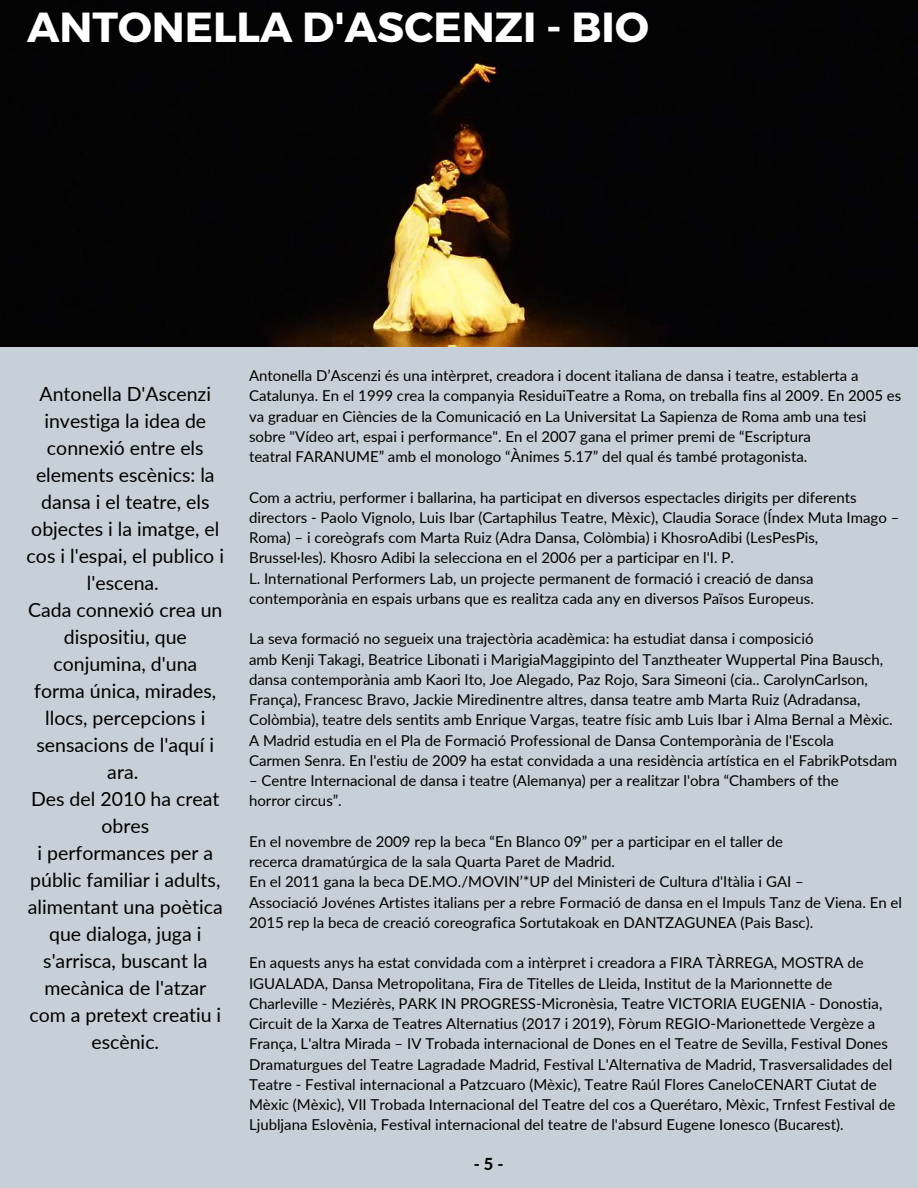
<style>
.page{position:relative;width:918px;height:1188px;background:#fff}
.page>*{position:absolute;margin:0;border:0;box-sizing:border-box;transform-origin:0 0}
.t1{font:700 42px "Montserrat";color:#fff}
.t2{font:19.5px/27px "Lato";color:#000;text-align:center}
.t3{font:800 16.5px "Lato";color:#000}
.t4{font:15px/20.2px "Lato";color:#000}
</style>
<div class="page">
<div style="left:0;top:346px;width:918px;height:842px;background:#c7d0d8"></div>
<img style="left:0;top:0;width:918px;height:346px">
<h1 class="t1" style="left:27px;top:-1px;width:623px">ANTONELLA D'ASCENZI - BIO</h1>
<p class="t2" style="left:27px;top:380px;width:199px">Antonella D'Ascenzi investiga la idea de connexió entre els elements escènics: la dansa i el teatre, els objectes i la imatge, el cos i l'espai, el publico i l'escena.<br>Cada connexió crea un dispositiu, que conjumina, d'una forma única, mirades, llocs, percepcions i sensacions de l'aquí i ara.<br>Des del 2010 ha creat obres<br>i performances per a públic familiar i adults, alimentant una poètica que dialoga, juga i s'arrisca, buscant la mecànica de l'atzar com a pretext creatiu i escènic.</p>
<p class="t4" style="left:249px;top:365px;width:654px">Antonella D’Ascenzi és una intèrpret, creadora i docent italiana de dansa i teatre, establerta a Catalunya. En el 1999 crea la companyia ResiduiTeatre a Roma, on treballa fins al 2009. En 2005 es va graduar en Ciències de la Comunicació en La Universitat La Sapienza de Roma amb una tesi sobre "Vídeo art, espai i performance". En el 2007 gana el primer premi de “Escriptura<br>teatral FARANUME” amb el monologo “Ànimes 5.17” del qual és també protagonista.</p>
<p class="t4" style="left:249px;top:487px;width:652px">Com a actriu, performer i ballarina, ha participat en diversos espectacles dirigits per diferents directors - Paolo Vignolo, Luis Ibar (Cartaphilus Teatre, Mèxic), Claudia Sorace (Índex Muta Imago – Roma) – i coreògrafs com Marta Ruiz (Adra Dansa, Colòmbia) i KhosroAdibi (LesPesPis,<br>Brussel·les). Khosro Adibi la selecciona en el 2006 per a participar en l'I. P.<br>L. International Performers Lab, un projecte permanent de formació i creació de dansa contemporània en espais urbans que es realitza cada any en diversos Països Europeus.</p>
<p class="t4" style="left:249px;top:629px;width:650px">La seva formació no segueix una trajectòria acadèmica: ha estudiat dansa i composició<br>amb Kenji Takagi, Beatrice Libonati i MarigiaMaggipinto del Tanztheater Wuppertal Pina Bausch, dansa contemporània amb Kaori Ito, Joe Alegado, Paz Rojo, Sara Simeoni (cia.. CarolynCarlson, França), Francesc Bravo, Jackie Miredinentre altres, dansa teatre amb Marta Ruiz (Adradansa, Colòmbia), teatre dels sentits amb Enrique Vargas, teatre físic amb Luis Ibar i Alma Bernal a Mèxic.<br>A Madrid estudia en el Pla de Formació Professional de Dansa Contemporània de l'Escola<br>Carmen Senra. En l'estiu de 2009 ha estat convidada a una residència artística en el FabrikPotsdam</p>
<p class="t4" style="left:249px;top:770px;width:591px">– Centre Internacional de dansa i teatre (Alemanya) per a realitzar l'obra “Chambers of the horror circus”.</p>
<p class="t4" style="left:249px;top:831px;width:655px">En el novembre de 2009 rep la beca “En Blanco 09” per a participar en el taller de<br>recerca dramatúrgica de la sala Quarta Paret de Madrid.<br>En el 2011 gana la beca DE.MO./MOVIN’*UP del Ministeri de Cultura d'Itàlia i GAI –<br>Associació Jovénes Artistes italians per a rebre Formació de dansa en el Impuls Tanz de Viena. En el 2015 rep la beca de creació coreografica Sortutakoak en DANTZAGUNEA (Pais Basc).</p>
<p class="t4" style="left:249px;top:953px;width:648px">En aquests anys ha estat convidada com a intèrpret i creadora a FIRA TÀRREGA, MOSTRA de IGUALADA, Dansa Metropolitana, Fira de Titelles de Lleida, Institut de la Marionnette de Charleville - Meziérès, PARK IN PROGRESS-Micronèsia, Teatre VICTORIA EUGENIA - Donostia, Circuit de la Xarxa de Teatres Alternatius (2017 i 2019), Fòrum REGIO-Marionettede Vergèze a França, L'altra Mirada – IV Trobada internacional de Dones en el Teatre de Sevilla, Festival Dones Dramaturgues del Teatre Lagradade Madrid, Festival L'Alternativa de Madrid, Trasversalidades del Teatre - Festival internacional a Patzcuaro (Mèxic), Teatre Raúl Flores CaneloCENART Ciutat de Mèxic (Mèxic), VII Trobada Internacional del Teatre del cos a Querétaro, Mèxic, Trnfest Festival de Ljubljana Eslovènia, Festival internacional del teatre de l'absurd Eugene Ionesco (Bucarest).</p>
<p class="t3" style="left:474px;top:1154px;width:31px">-5-</p>
</div>
